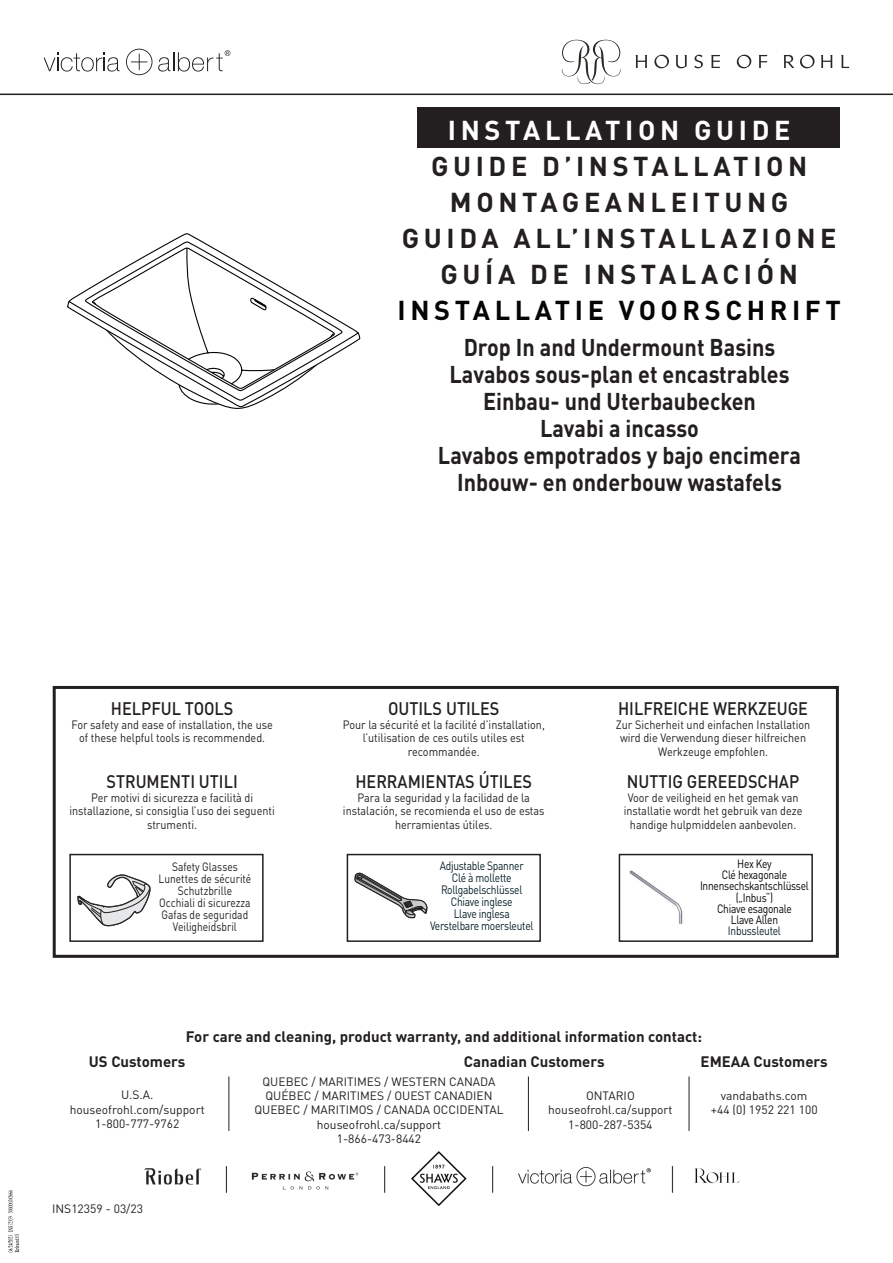
<style>
.page{position:relative;width:893px;height:1263px;background:#fff}
.page>*{position:absolute;margin:0;border:0;box-sizing:border-box;transform-origin:0 0}
.t1{font:700 27px/36px "DIN Pro";letter-spacing:.17em;color:#231f20;text-align:center}
.t2{font:700 27px "DIN Pro";letter-spacing:.17em;color:#040504}
.t3{font:700 27px "DIN Pro";letter-spacing:.17em;color:#fff}
.t4{font:700 24px/27px "DIN Pro";color:#231f20;text-align:center;scale:.9 1}
.t5{font:500 18px "DIN Pro";color:#231f20;scale:.9 1}
.t6{font:700 15px "DIN Pro";color:#231f20}
.t7{font:12px/13.5px "DIN Pro";color:#231f20;text-align:center;scale:.9 1}
.t8{font:12px/14.4px "DIN Pro";color:#231f20;text-align:center}
.t9{font:12px/12px "DIN Pro";letter-spacing:-.025em;color:#072027;text-align:center;scale:.85 1}
.t10{font:12px/12px "DIN Pro";color:#231f20;text-align:center;scale:.85 1}
.t11{font:12px/11.2px "DIN Pro";letter-spacing:-.025em;color:#040504;text-align:center;scale:.85 1}
</style>
<div class="page">
<svg style="left:67px;top:247px;width:294px;height:162px"></svg>
<div style="left:69px;top:854px;width:195px;height:88px;border:2px solid #231f20"></div>
<svg style="left:77px;top:874px;width:74px;height:53px"></svg>
<div style="left:347px;top:854px;width:194px;height:88px;border:2px solid #231f20"></div>
<div style="left:619px;top:854px;width:194px;height:88px;border:2px solid #231f20"></div>
<div style="left:53px;top:686px;width:786px;height:272px;border:3px solid #231f20"></div>
<svg style="left:354px;top:872px;width:74px;height:46px"></svg>
<img style="left:629px;top:870px;width:54px;height:54px">
<svg style="left:562px;top:40px;width:58px;height:44px"></svg>
<svg style="left:635px;top:55px;width:12px;height:13px"></svg>
<svg style="left:676px;top:55px;width:11px;height:13px"></svg>
<svg style="left:694px;top:55px;width:9px;height:13px"></svg>
<svg style="left:711px;top:55px;width:9px;height:13px"></svg>
<svg style="left:736px;top:55px;width:15px;height:13px"></svg>
<svg style="left:800px;top:55px;width:15px;height:13px"></svg>
<svg style="left:654px;top:55px;width:15px;height:13px"></svg>
<svg style="left:759px;top:55px;width:8px;height:13px"></svg>
<svg style="left:784px;top:55px;width:10px;height:13px"></svg>
<svg style="left:821px;top:55px;width:11px;height:13px"></svg>
<svg style="left:841px;top:55px;width:8px;height:13px"></svg>
<svg style="left:44px;top:52px;width:76px;height:20px"></svg>
<svg style="left:158px;top:50px;width:72px;height:22px"></svg>
<svg style="left:126px;top:49px;width:26px;height:26px"></svg>
<hr style="left:0;top:94px;width:893px;height:1px;background:#231f20">
<div style="left:418px;top:107px;width:422px;height:40px;background:#231f20"></div>
<img style="left:145px;top:1151px;width:594px;height:54px">
<hr style="left:228px;top:1076px;width:1px;height:55px;background:#231f20">
<hr style="left:528px;top:1076px;width:1px;height:55px;background:#231f20">
<hr style="left:689px;top:1076px;width:1px;height:55px;background:#231f20">
<svg style="left:8px;top:1190px;width:11px;height:62px"></svg>
<h1 class="t3" style="left:448px;top:108px;width:344px">INSTALLATION GUIDE</h1>
<h1 class="t1" style="left:402px;top:145px;width:436px">GUIDE D’INSTALLATION<br>MONTAGEANLEITUNG<br>GUIDA ALL’INSTALLAZIONE<br>GUÍA DE INSTALACIÓN</h1>
<h1 class="t2" style="left:398px;top:288px;width:445px">INSTALLATIE VOORSCHRIFT</h1>
<h2 class="t4" style="left:438px;top:331px;width:405px">Drop In and Undermount Basins<br>Lavabos sous-plan et encastrables<br>Einbau- und Uterbaubecken<br>Lavabi a incasso<br>Lavabos empotrados y bajo encimera<br>Inbouw- en onderbouw wastafels</h2>
<h3 class="t5" style="left:111px;top:694px;width:138px">HELPFUL TOOLS</h3>
<p class="t7" style="left:71px;top:717px;width:225px">For safety and ease of installation, the use of these helpful tools is recommended.</p>
<h3 class="t5" style="left:106px;top:767px;width:147px">STRUMENTI UTILI</h3>
<p class="t7" style="left:69px;top:789px;width:230px">Per motivi di sicurezza e facilità di installazione, si consiglia l’uso dei seguenti strumenti.</p>
<h3 class="t5" style="left:388px;top:694px;width:125px">OUTILS UTILES</h3>
<p class="t7" style="left:343px;top:717px;width:226px">Pour la sécurité et la facilité d’installation, l’utilisation de ces outils utiles est recommandée.</p>
<h3 class="t5" style="left:355px;top:767px;width:198px">HERRAMIENTAS ÚTILES</h3>
<p class="t7" style="left:343px;top:789px;width:225px">Para la seguridad y la facilidad de la instalación, se recomienda el uso de estas herramientas útiles.</p>
<h3 class="t5" style="left:618px;top:694px;width:213px">HILFREICHE WERKZEUGE</h3>
<p class="t7" style="left:616px;top:717px;width:218px">Zur Sicherheit und einfachen Installation wird die Verwendung dieser hilfreichen<br>Werkzeuge empfohlen.</p>
<h3 class="t5" style="left:627px;top:767px;width:193px">NUTTIG GEREEDSCHAP</h3>
<p class="t7" style="left:624px;top:789px;width:200px">Voor de veiligheid en het gemak van installatie wordt het gebruik van deze handige hulpmiddelen aanbevolen.</p>
<p class="t10" style="left:159px;top:859px;width:111px">Safety Glasses<br>Lunettes de sécurité<br>Schutzbrille<br>Occhiali di sicurezza<br>Gafas de seguridad<br>Veiligheidsbril</p>
<p class="t11" style="left:700px;top:857px;width:130px">Hex Key<br>Clé hexagonale<br>Innensechskantschlüssel („Inbus“)<br>Chiave esagonale<br>Llave Allen</p>
<p class="t9" style="left:430px;top:858px;width:123px">Adjustable Spanner<br>Clé à mollette<br>Rollgabelschlüssel<br>Chiave inglese<br>Llave inglesa<br>Verstelbare moersleutel</p>
<p class="t9" style="left:728px;top:924px;width:64px">Inbussleutel</p>
<p class="t6" style="left:186px;top:1024px;width:518px">For care and cleaning, product warranty, and additional information contact:</p>
<p class="t6" style="left:89px;top:1049px;width:98px">US Customers</p>
<p class="t6" style="left:464px;top:1049px;width:142px">Canadian Customers</p>
<p class="t8" style="left:70px;top:1087px;width:136px">U.S.A. houseofrohl.com/support<br>1-800-777-9762</p>
<p class="t8" style="left:254px;top:1073px;width:251px">QUEBEC / MARITIMES / WESTERN CANADA<br>QUÉBEC / MARITIMES / OUEST CANADIEN<br>QUEBEC / MARITIMOS / CANADA OCCIDENTAL houseofrohl.ca/support<br>1-866-473-8442</p>
<p class="t8" style="left:548px;top:1087px;width:126px">ONTARIO houseofrohl.ca/support<br>1-800-287-5354</p>
<p class="t8" style="left:52px;top:1200px;width:92px">INS12359 - 03/23</p>
<p class="t6" style="left:701px;top:1049px;width:129px">EMEAA Customers</p>
<p class="t8" style="left:711px;top:1087px;width:108px">vandabaths.com +44 (0) 1952 221 100</p>
</div>
